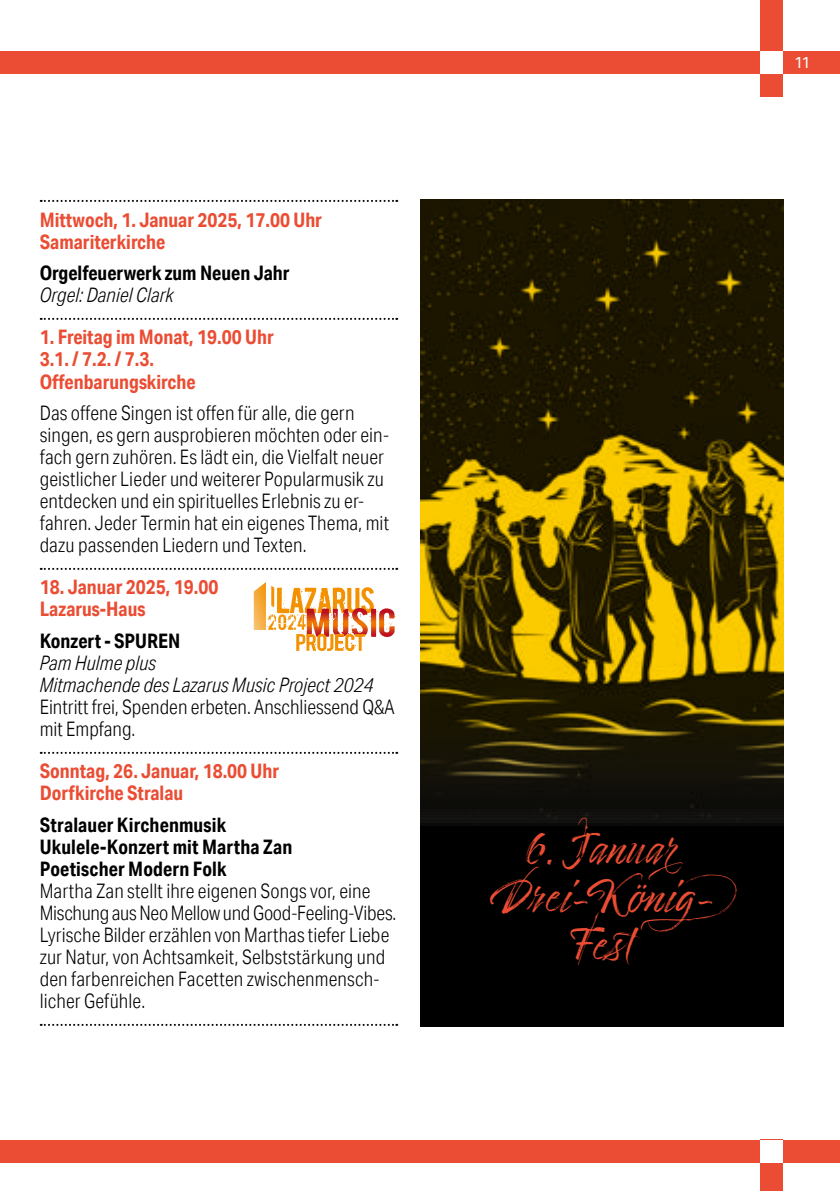
<style>
.page{position:relative;width:840px;height:1191px;background:#fff}
.page>*{position:absolute;margin:0;border:0;box-sizing:border-box;transform-origin:0 0}
.t1{font:40px "Timberline";letter-spacing:.04em;color:#ea4d33}
.t2{font:300 20px/22px "Aktiv Grotesk Cd";letter-spacing:.005em;color:#000}
.t3{font:700 20px/22px "Aktiv Grotesk Cd";color:#ea4d33}
.t4{font:700 20px/22px "Aktiv Grotesk Cd";letter-spacing:.005em;color:#000}
.t5{font:italic 300 20px/22px "Aktiv Grotesk Cd";color:#000}
.t6{font:16px "Aktiv Grotesk Cd";color:#fff}
.s1{font-size:48px}
</style>
<div class="page">
<div style="left:0;top:51px;width:839px;height:23px;background:#ea4d33"></div>
<div style="left:760px;top:0;width:22px;height:96px;background:#ea4d33"></div>
<div style="left:760px;top:51px;width:22px;height:23px;background:#fff"></div>
<div style="left:0;top:1140px;width:839px;height:22px;background:#ea4d33"></div>
<div style="left:760px;top:1140px;width:22px;height:51px;background:#ea4d33"></div>
<div style="left:760px;top:1140px;width:22px;height:22px;background:#fff"></div>
<svg style="left:41px;top:200px;width:356px;height:2px"></svg>
<svg style="left:41px;top:318px;width:356px;height:2px"></svg>
<svg style="left:41px;top:568px;width:356px;height:2px"></svg>
<svg style="left:41px;top:752px;width:356px;height:2px"></svg>
<svg style="left:41px;top:1023px;width:356px;height:2px"></svg>
<svg style="left:253px;top:582px;width:120px;height:72px"></svg>
<div style="left:420px;top:200px;width:362px;height:826px;background:#000"></div>
<img style="left:420px;top:200px;width:362px;height:626px">
<p class="t3" style="left:40px;top:208px;width:283px">Mittwoch, 1. Januar 2025, 17.00 Uhr<br>Samariterkirche</p>
<p class="t4" style="left:40px;top:261px;width:251px">Orgelfeuerwerk zum Neuen Jahr</p>
<p class="t5" style="left:40px;top:284px;width:136px">Orgel: Daniel Clark</p>
<p class="t3" style="left:40px;top:326px;width:235px">1. Freitag im Monat, 19.00 Uhr<br>3.1. / 7.2. / 7.3.<br>Offenbarungskirche</p>
<p class="t2" style="left:40px;top:401px;width:351px">Das offene Singen ist offen für alle, die gern singen, es gern ausprobieren möchten oder ein&shy;fach gern zuhören. Es lädt ein, die Vielfalt neuer geistlicher Lieder und weiterer Popularmusik zu entdecken und ein spirituelles Erlebnis zu er&shy;fahren. Jeder Termin hat ein eigenes Thema, mit dazu passenden Liedern und Texten.</p>
<p class="t3" style="left:40px;top:576px;width:180px">18. Januar 2025, 19.00<br>Lazarus-Haus</p>
<p class="t4" style="left:40px;top:629px;width:142px">Konzert - SPUREN</p>
<p class="t5" style="left:40px;top:651px;width:335px">Pam Hulme plus<br>Mitmachende des Lazarus Music Project 2024</p>
<p class="t2" style="left:40px;top:695px;width:356px">Eintritt frei, Spenden erbeten. Anschliessend Q&amp;A mit Empfang.</p>
<p class="t3" style="left:40px;top:760px;width:241px">Sonntag, 26. Januar, 18.00 Uhr<br>Dorfkirche Stralau</p>
<p class="t4" style="left:40px;top:813px;width:254px">Stralauer Kirchenmusik<br>Ukulele-Konzert mit Martha Zan<br>Poetischer Modern Folk</p>
<p class="t2" style="left:40px;top:879px;width:358px">Martha Zan stellt ihre eigenen Songs vor, eine Mischung aus Neo Mellow und Good-Feeling-Vibes.<br>Lyrische Bilder erzählen von Marthas tiefer Liebe zur Natur, von Achtsamkeit, Selbststärkung und den farbenreichen Facetten zwischenmensch&shy;licher Gefühle.</p>
<p class="t6" style="left:794px;top:53px;width:17px">11</p>
<h1 class="t1" style="left:526px;top:826px;width:174px"><span class="s1">6</span>. Januar</h1>
<h1 class="t1" style="left:490px;top:874px;width:284px">Drei˜König˜</h1>
<h1 class="t1" style="left:569px;top:922px;width:66px">Fest</h1>
</div>
